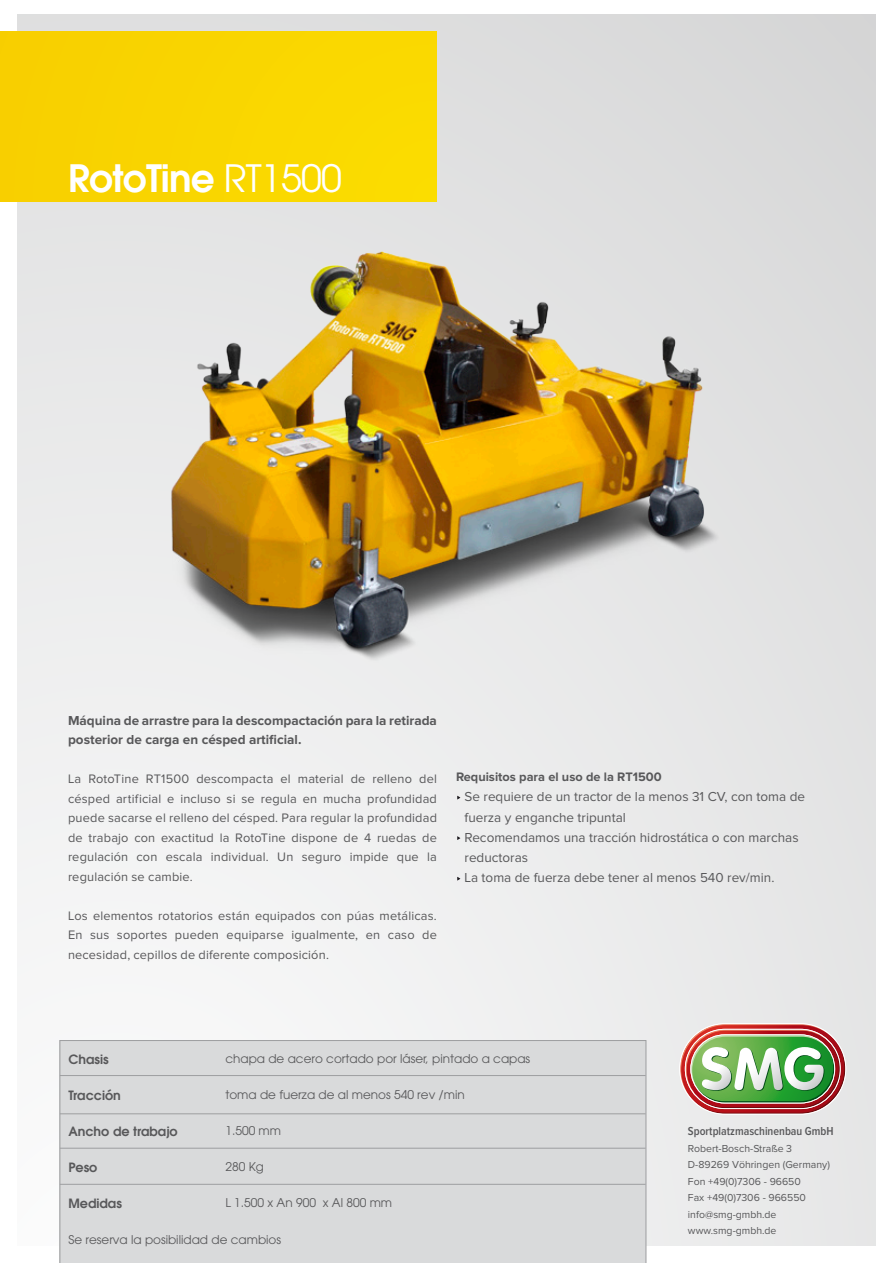
<style>
.page{position:relative;width:893px;height:1263px;background:#fff}
.page>*{position:absolute;margin:0;border:0;box-sizing:border-box;transform-origin:0 0}
.t1{font:600 37.5px "Avant Garde";letter-spacing:-.02em;color:#fff}
.t2{font:13.5px/20.2px "Proxima Nova";color:#58585a}
.t3{font:700 13.5px/19.5px "Proxima Nova";color:#58585a}
.t4{font:12.75px/19.5px "Proxima Nova";letter-spacing:.015em;color:#58585a;text-align:justify}
.t5{font:600 12.75px "Avant Garde";color:#58585a}
.t6{font:700 12.75px "Proxima Nova";color:#58585a}
.t7{font:12px "Avant Garde";color:#58585a}
.t8{font:600 12px "Proxima Nova Cond";color:#58585a}
.t9{font:10.5px/16.5px "Proxima Nova";color:#58585a}
.s1{font-weight:400}
</style>
<div class="page">
<div style="left:17px;top:15px;width:859px;height:1231px;background:linear-gradient(to right,#f4f4f3,#e0e1e1)"></div>
<div style="left:0;top:31px;width:437px;height:170px;background:#f9d600"></div>
<img style="left:140px;top:226px;width:613px;height:458px">
<div style="left:60px;top:1040px;width:586px;height:223px;background:#d9dadb"></div>
<hr style="left:60px;top:1075px;width:586px;height:1px;background:#9d9ea0">
<hr style="left:60px;top:1113px;width:586px;height:1px;background:#9d9ea0">
<hr style="left:60px;top:1148px;width:586px;height:1px;background:#9d9ea0">
<hr style="left:60px;top:1184px;width:586px;height:1px;background:#9d9ea0">
<img style="left:679px;top:1023px;width:167px;height:91px">
<svg style="left:457px;top:836px;width:3px;height:4px"></svg>
<h1 class="t1" style="left:68px;top:154px;width:276px">RotoTine <span class="s1">RT1500</span></h1>
<p class="t3" style="left:68px;top:711px;width:370px">Máquina de arrastre para la descompactación para la retirada posterior de carga en césped artificial.</p>
<p class="t4" style="left:68px;top:770px;width:370px">La RotoTine RT1500 descompacta el material de relleno del césped artificial e incluso si se regula en mucha profundidad puede sacarse el relleno del césped. Para regular la profundidad de trabajo con exactitud la RotoTine dispone de 4 ruedas de regulación con escala individual. Un seguro impide que la regulación se cambie.</p>
<p class="t4" style="left:68px;top:906px;width:370px">Los elementos rotatorios están equipados con púas metálicas.<br>En sus soportes pueden equiparse igualmente, en caso de necesidad, cepillos de diferente composición.</p>
<p class="t6" style="left:456px;top:771px;width:207px">Requisitos para el uso de la RT1500</p>
<p class="t2" style="left:465px;top:787px;width:342px">Se requiere de un tractor de la menos 31 CV, con toma de fuerza y enganche tripuntal<br>Recomendamos una tracción hidrostática o con marchas reductoras<br>La toma de fuerza debe tener al menos 540 rev/min.</p>
<p class="t7" style="left:225px;top:1051px;width:306px">chapa de acero cortado por láser, pintado a capas</p>
<p class="t7" style="left:225px;top:1087px;width:241px">toma de fuerza de al menos 540 rev /min</p>
<p class="t7" style="left:225px;top:1123px;width:57px">1.500 mm</p>
<p class="t7" style="left:225px;top:1159px;width:40px">280 Kg</p>
<p class="t7" style="left:225px;top:1195px;width:168px">L 1.500 x An 900 x Al 800 mm</p>
<p class="t5" style="left:68px;top:1051px;width:42px">Chasis</p>
<p class="t5" style="left:68px;top:1087px;width:54px">Tracción</p>
<p class="t5" style="left:68px;top:1123px;width:111px">Ancho de trabajo</p>
<p class="t5" style="left:68px;top:1159px;width:31px">Peso</p>
<p class="t5" style="left:68px;top:1195px;width:55px">Medidas</p>
<p class="t7" style="left:68px;top:1232px;width:214px">Se reserva la posibilidad de cambios</p>
<p class="t8" style="left:688px;top:1126px;width:147px">Sportplatzmaschinenbau GmbH</p>
<p class="t9" style="left:688px;top:1140px;width:143px">Robert-Bosch-Straße 3<br>D-89269 Vöhringen (Germany)<br>Fon +49(0)7306 - 96650<br>Fax +49(0)7306 - 966550 info@smg-gmbh.de www.smg-gmbh.de</p>
</div>
